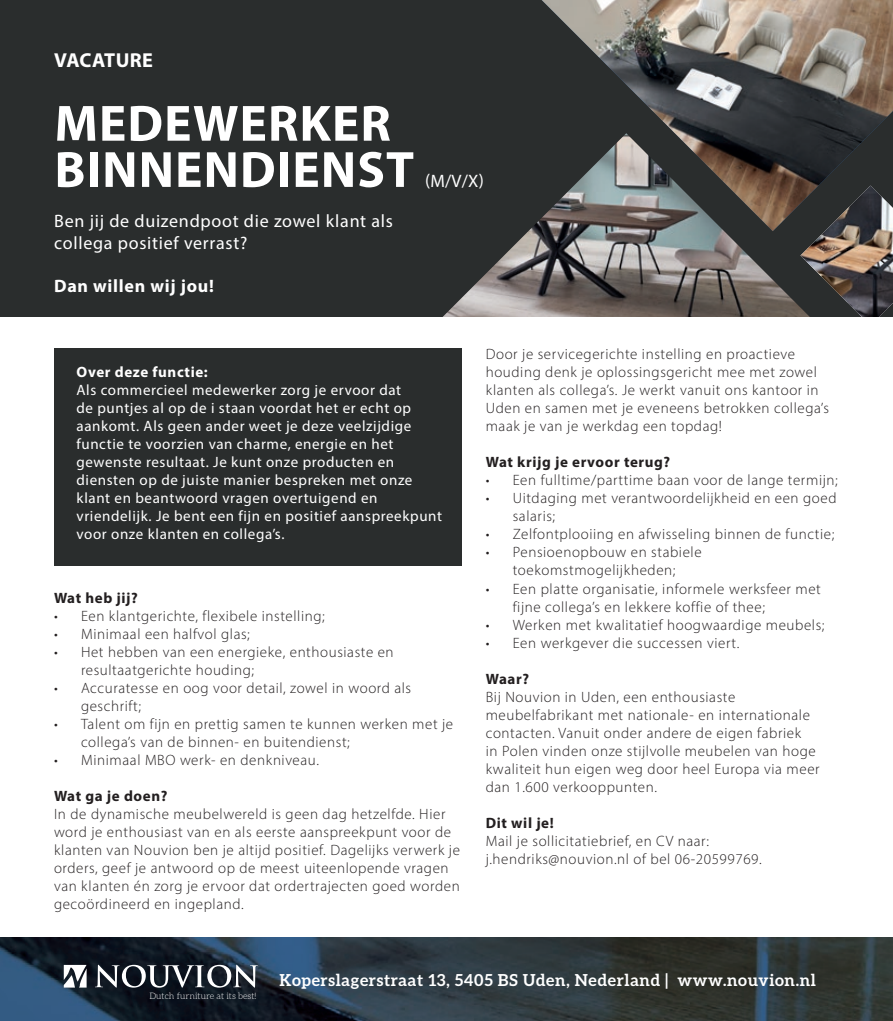
<style>
.page{position:relative;width:893px;height:1021px;background:#fff}
.page>*{position:absolute;margin:0;border:0;box-sizing:border-box;transform-origin:0 0}
.t1{font:700 51.3px/46.2px "Myriad Pro";letter-spacing:.02em;color:#fff}
.t2{font:700 20.25px "Myriad Pro";letter-spacing:.02em;color:#fff}
.t3{font:18px/21.6px "Myriad Pro";letter-spacing:.04em;color:#fff}
.t4{font:700 18px "Myriad Pro";letter-spacing:.04em;color:#fff}
.t5{font:700 16.5px "Aleo";letter-spacing:.04em;color:#fff}
.t6{font:300 15px/18px "Myriad Pro";letter-spacing:.04em;color:#231f20}
.t7{font:15px/18px "Myriad Pro";letter-spacing:.04em;color:#fff}
.t8{font:700 15px "Myriad Pro";letter-spacing:.04em;color:#231f20}
.t9{font:700 15px "Myriad Pro";letter-spacing:.04em;color:#fff}
.t10{font:300 8.85px "Aleo";color:#fff}
</style>
<div class="page">
<div style="left:0;top:0;width:893px;height:322px;background:#2a2d2d"></div>
<img style="left:810px;top:231px;width:83px;height:86px">
<img style="left:542px;top:0;width:351px;height:231px">
<img style="left:442px;top:133px;width:368px;height:184px">
<div style="left:0;top:317px;width:893px;height:324px;background:#fff"></div>
<div style="left:54px;top:348px;width:407px;height:218px;background:#2a2d2d"></div>
<img style="left:0;top:937px;width:893px;height:83px">
<svg style="left:95px;top:964px;width:163px;height:23px"></svg>
<svg style="left:64px;top:964px;width:23px;height:23px"></svg>
<h2 class="t2" style="left:54px;top:47px;width:100px">VACATURE</h2>
<h1 class="t1" style="left:55px;top:99px;width:361px">MEDEWERKER<br>BINNENDIENST</h1>
<p class="t3" style="left:54px;top:210px;width:340px">Ben jij de duizendpoot die zowel klant als collega positief verrast?</p>
<p class="t4" style="left:54px;top:274px;width:161px">Dan willen wij jou!</p>
<p class="t3" style="left:425px;top:170px;width:60px">(M/V/X)</p>
<p class="t9" style="left:77px;top:362px;width:133px">Over deze functie:</p>
<p class="t7" style="left:77px;top:381px;width:367px">Als commercieel medewerker zorg je ervoor dat<br>de puntjes al op de i staan voordat het er echt op aankomt. Als geen ander weet je deze veelzijdige functie te voorzien van charme, energie en het gewenste resultaat. Je kunt onze producten en diensten op de juiste manier bespreken met onze klant en beantwoord vragen overtuigend en vriendelijk. Je bent een fijn en positief aanspreekpunt voor onze klanten en collega’s.</p>
<p class="t8" style="left:54px;top:587px;width:85px">Wat heb jij?</p>
<p class="t6" style="left:54px;top:606px;width:272px">• Een klantgerichte, flexibele instelling;</p>
<p class="t6" style="left:54px;top:624px;width:197px">• Minimaal een halfvol glas;</p>
<p class="t6" style="left:81px;top:642px;width:314px;text-indent:-27px">• Het hebben van een energieke, enthousiaste en resultaatgerichte houding;</p>
<p class="t6" style="left:81px;top:678px;width:332px;text-indent:-27px">• Accuratesse en oog voor detail, zowel in woord als geschrift;</p>
<p class="t6" style="left:81px;top:714px;width:374px;text-indent:-27px">• Talent om fijn en prettig samen te kunnen werken met je collega’s van de binnen- en buitendienst;</p>
<p class="t6" style="left:54px;top:750px;width:266px">• Minimaal MBO werk- en denkniveau.</p>
<p class="t8" style="left:54px;top:785px;width:115px">Wat ga je doen?</p>
<p class="t6" style="left:54px;top:804px;width:407px">In de dynamische meubelwereld is geen dag hetzelfde. Hier word je enthousiast van en als eerste aanspreekpunt voor de klanten van Nouvion ben je altijd positief. Dagelijks verwerk je orders, geef je antwoord op de meest uiteenlopende vragen van klanten én zorg je ervoor dat ordertrajecten goed worden gecoördineerd en ingepland.</p>
<p class="t6" style="left:486px;top:345px;width:345px">Door je servicegerichte instelling en proactieve houding denk je oplossingsgericht mee met zowel klanten als collega’s. Je werkt vanuit ons kantoor in Uden en samen met je eveneens betrokken collega’s maak je van je werkdag een topdag!</p>
<p class="t8" style="left:486px;top:452px;width:186px">Wat krijg je ervoor terug?</p>
<p class="t6" style="left:486px;top:471px;width:354px">• Een fulltime/parttime baan voor de lange termijn;</p>
<p class="t6" style="left:513px;top:489px;width:325px;text-indent:-27px">• Uitdaging met verantwoordelijkheid en een goed salaris;</p>
<p class="t6" style="left:486px;top:525px;width:350px">• Zelfontplooiing en afwisseling binnen de functie;</p>
<p class="t6" style="left:486px;top:543px;width:217px;text-align:center">• Pensioenopbouw en stabiele toekomstmogelijkheden;</p>
<p class="t6" style="left:513px;top:579px;width:310px;text-indent:-27px">• Een platte organisatie, informele werksfeer met fijne collega’s en lekkere koffie of thee;</p>
<p class="t6" style="left:486px;top:615px;width:340px">• Werken met kwalitatief hoogwaardige meubels;</p>
<p class="t6" style="left:486px;top:633px;width:255px">• Een werkgever die successen viert.</p>
<p class="t8" style="left:486px;top:668px;width:45px">Waar?</p>
<p class="t6" style="left:486px;top:687px;width:335px">Bij Nouvion in Uden, een enthousiaste meubelfabrikant met nationale- en internationale contacten. Vanuit onder andere de eigen fabriek<br>in Polen vinden onze stijlvolle meubelen van hoge kwaliteit hun eigen weg door heel Europa via meer dan 1.600 verkooppunten.</p>
<p class="t8" style="left:486px;top:812px;width:70px">Dit wil je!</p>
<p class="t6" style="left:486px;top:831px;width:278px">Mail je sollicitatiebrief, en CV naar: j.hendriks@nouvion.nl of bel 06-20599769.</p>
<p class="t10" style="left:149px;top:991px;width:109px">Dutch furniture at its best!</p>
<p class="t5" style="left:280px;top:970px;width:538px">Koperslagerstraat 13, 5405 BS Uden, Nederland | www.nouvion.nl</p>
</div>
